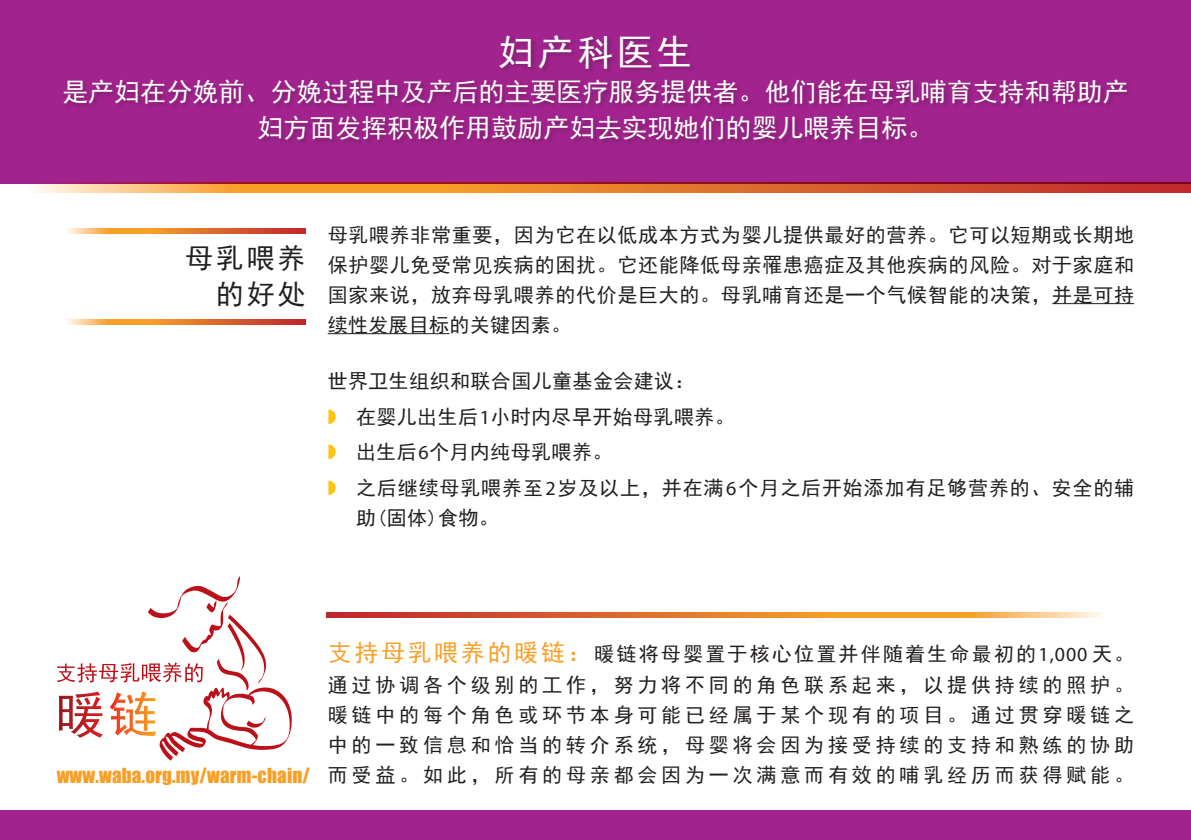
<style>
.page{position:relative;width:1191px;height:840px;background:#fff}
.page>*{position:absolute;margin:0;border:0;box-sizing:border-box;transform-origin:0 0}
.t1{font:36px "Sim Hei";letter-spacing:.1em;color:#fff}
.t2{font:28px/36px "Sim Hei";letter-spacing:.1em;color:#231f20;text-align:right}
.t3{font:26px/36px "Sim Hei";color:#fff;text-align:center}
.t4{font:20px/30px "Sim Hei";letter-spacing:.035em;color:#231f20;text-align:justify}
.t5{font:19px "Impact";letter-spacing:.01em;color:#f89f28}
.s1{font-family:"Myriad Pro"}
.s2{font-size:24px;color:#f89f28}
</style>
<div class="page">
<div style="left:0;top:0;width:1191px;height:183px;background:#a2238e"></div>
<svg style="left:0;top:183px;width:1191px;height:10px;background:#dc773e"></svg>
<div style="left:0;top:809px;width:1191px;height:30px;background:#a2238e"></div>
<svg style="left:326px;top:612px;width:774px;height:5px;background:#e37d3b"></svg>
<hr style="left:1052px;top:303px;width:82px;height:1px;background:#231f20">
<hr style="left:328px;top:333px;width:121px;height:1px;background:#231f20">
<svg style="left:68px;top:228px;width:237px;height:6px"></svg>
<svg style="left:68px;top:319px;width:237px;height:5px"></svg>
<svg style="left:57px;top:576px;width:235px;height:184px"></svg>
<div style="left:63px;top:34px;width:1070px;height:112px;background:#231f20;opacity:.3"></div>
<h1 class="t1" style="left:498px;top:34px;width:196px">妇产科医生</h1>
<h3 class="t3" style="left:62px;top:73px;width:1068px">是产妇在分娩前、分娩过程中及产后的主要医疗服务提供者。他们能在母乳哺育支持和帮助产妇方面发挥积极作用鼓励产妇去实现她们的婴儿喂养目标。</h3>
<h2 class="t2" style="left:185px;top:240px;width:122px">母乳喂养的好处</h2>
<p class="t4" style="left:328px;top:220px;width:808px">母乳喂养非常重要，因为它在以低成本方式为婴儿提供最好的营养。它可以短期或长期地保护婴儿免受常见疾病的困扰。它还能降低母亲罹患癌症及其他疾病的风险。对于家庭和国家来说，放弃母乳喂养的代价是巨大的。母乳哺育还是一个气候智能的决策，并是可持续性发展目标的关键因素。</p>
<p class="t4" style="left:356px;top:363px;width:779px;line-height:35.6px;text-align:left;text-indent:-28px">世界卫生组织和联合国儿童基金会建议：<br>在婴儿出生后<span class="s1">1</span>小时内尽早开始母乳喂养。<br>出生后<span class="s1">6</span>个月内纯母乳喂养。<br>之后继续母乳喂养至<span class="s1">2</span>岁及以上，并在满<span class="s1">6</span>个月之后开始添加有足够营养的、安全的辅</p>
<p class="t4" style="left:356px;top:503px;width:144px">助(固体)食物。</p>
<p class="t5" style="left:57px;top:760px;width:255px">www.waba.org.my/warm-chain/</p>
<p class="t4" style="left:328px;top:639px;width:808px"><span class="s2">支持母乳喂养的暖链：</span>暖链将母婴置于核心位置并伴随着生命最初的<span class="s1">1,000</span> 天。通过协调各个级别的工作，努力将不同的角色联系起来，以提供持续的照护。暖链中的每个角色或环节本身可能已经属于某个现有的项目。通过贯穿暖链之中的一致信息和恰当的转介系统，母婴将会因为接受持续的支持和熟练的协助而受益。如此，所有的母亲都会因为一次满意而有效的哺乳经历而获得赋能。</p>
</div>
